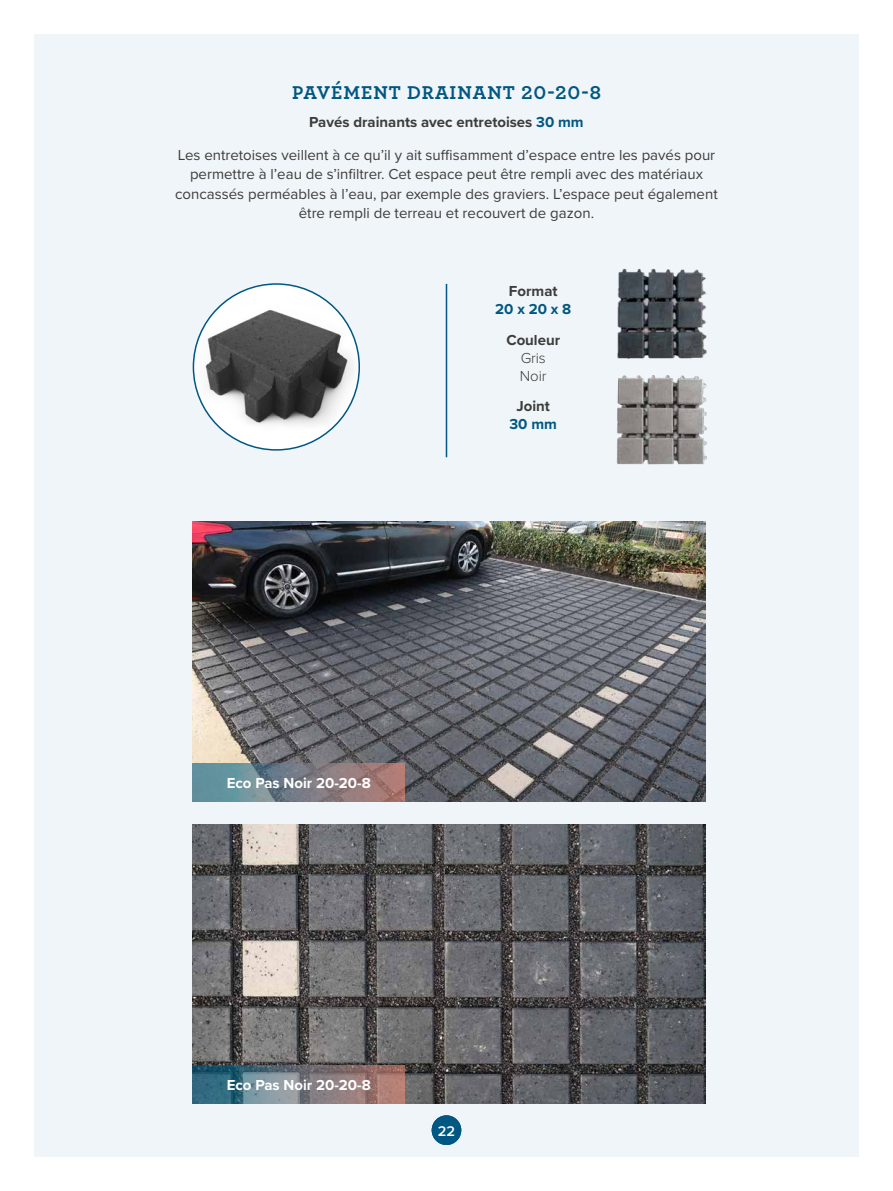
<style>
.page{position:relative;width:893px;height:1191px;background:#fff}
.page>*{position:absolute;margin:0;border:0;box-sizing:border-box;transform-origin:0 0}
.t1{font:700 19.5px "Archer";letter-spacing:.05em;color:#005781}
.t2{font:15px/19.5px "Proxima Nova";color:#3c3c3b;text-align:center}
.t3{font:700 15px "Proxima Nova";color:#fff}
.t4{font:700 15px "Proxima Nova";color:#3c3c3b}
.t5{font:700 15px "Proxima Nova";color:#005781}
.t6{font:300 15px/18px "Proxima Nova";letter-spacing:-.01em;color:#3c3c3b}
.t7{font:600 14.55px "Proxima Nova";color:#fff}
.s1{font-weight:700}
.s2{font-weight:700;color:#005781}
</style>
<div class="page">
<div style="left:34px;top:34px;width:825px;height:1123px;background:#f0f5f9"></div>
<hr style="left:446px;top:284px;width:1px;height:173px;background:#005781">
<img style="left:616px;top:375px;width:91px;height:90px">
<img style="left:617px;top:268px;width:90px;height:91px">
<img style="left:193px;top:824px;width:512px;height:279px">
<img style="left:193px;top:522px;width:512px;height:279px">
<svg style="left:193px;top:763px;width:212px;height:38px"></svg>
<svg style="left:193px;top:1065px;width:212px;height:38px"></svg>
<img style="left:193px;top:284px;width:166px;height:163px">
<div style="left:432px;top:1115px;width:29px;height:30px;background:#005781;border-radius:50%"></div>
<h1 class="t1" style="left:292px;top:77px;width:310px">PAVÉMENT DRAINANT 20-20-8</h1>
<p class="t2" style="left:178px;top:105px;width:539px;line-height:32.2px"><span class="s1">Pavés drainants avec entretoises</span> <span class="s2">30 mm<br></span>Les entretoises veillent à ce qu’il y ait suffisamment d’espace entre les pavés pour</p>
<p class="t2" style="left:175px;top:164px;width:544px">permettre à l’eau de s’infiltrer. Cet espace peut être rempli avec des matériaux concassés perméables à l’eau, par exemple des graviers. L’espace peut également être rempli de terreau et recouvert de gazon.</p>
<p class="t4" style="left:509px;top:279px;width:50px">Format</p>
<p class="t5" style="left:495px;top:297px;width:78px">20 x 20 x 8</p>
<p class="t4" style="left:506px;top:328px;width:55px">Couleur</p>
<p class="t6" style="left:520px;top:348px;width:28px">Gris<br>Noir</p>
<p class="t4" style="left:516px;top:395px;width:35px">Joint</p>
<p class="t5" style="left:509px;top:413px;width:49px">30 mm</p>
<p class="t3" style="left:227px;top:771px;width:146px">Eco Pas Noir 20-20-8</p>
<p class="t3" style="left:227px;top:1073px;width:146px">Eco Pas Noir 20-20-8</p>
<p class="t7" style="left:438px;top:1120px;width:19px">22</p>
</div>
